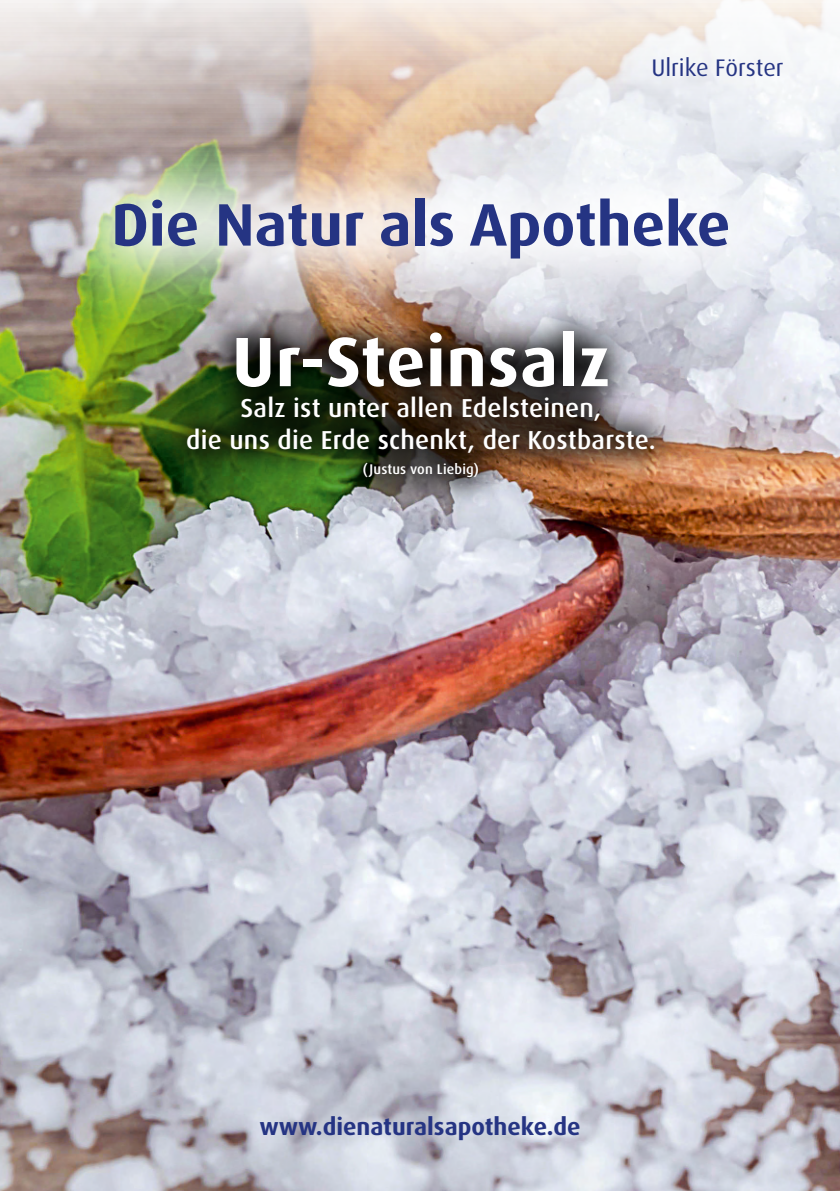
<style>
.page{position:relative;width:840px;height:1191px;background:#fff}
.page>*{position:absolute;margin:0;border:0;box-sizing:border-box;transform-origin:0 0}
.Titel_Sub-Überschrif{font:700 70px "Dax Pro";letter-spacing:.01em;color:#fff}
.Titel_Hauptüberschri{font:700 60px "Dax Pro";color:#253483}
.Titel_Sub-Überschrif-2{font:500 26px/31.2px "Dax Pro";letter-spacing:.01em;color:#fff;text-align:center}
.Titel_Hauptüberschri-2{font:700 24px "Dax Pro";color:#253483}
.Titel_Ulrike_Förster{font:24px "Dax Pro";color:#253483}
.Titel_Sub-Überschrif-3{font:500 14px "Dax Pro";letter-spacing:.01em;color:#fff}
</style>
<div class="page">
<img style="left:0;top:0;width:839px;height:1191px">
<img style="left:25px;top:109px;width:792px;height:238px">
<img style="left:157px;top:301px;width:526px;height:206px">
<p class="Titel_Ulrike_Förster" style="left:651px;top:52px;width:134px">Ulrike Förster</p>
<p class="Titel_Hauptüberschri" style="left:111px;top:186px;width:620px">Die Natur als Apotheke</p>
<p class="Titel_Sub-Überschrif" style="left:232px;top:316px;width:379px">Ur-Steinsalz</p>
<p class="Titel_Sub-Überschrif-2" style="left:186px;top:393px;width:471px">Salz ist unter allen Edelsteinen,<br>die uns die Erde schenkt, der Kostbarste.</p>
<p class="Titel_Sub-Überschrif-3" style="left:363px;top:460px;width:117px">(Justus von Liebig)</p>
<p class="Titel_Hauptüberschri-2" style="left:259px;top:1111px;width:322px">www.dienaturalsapotheke.de</p>
</div>
